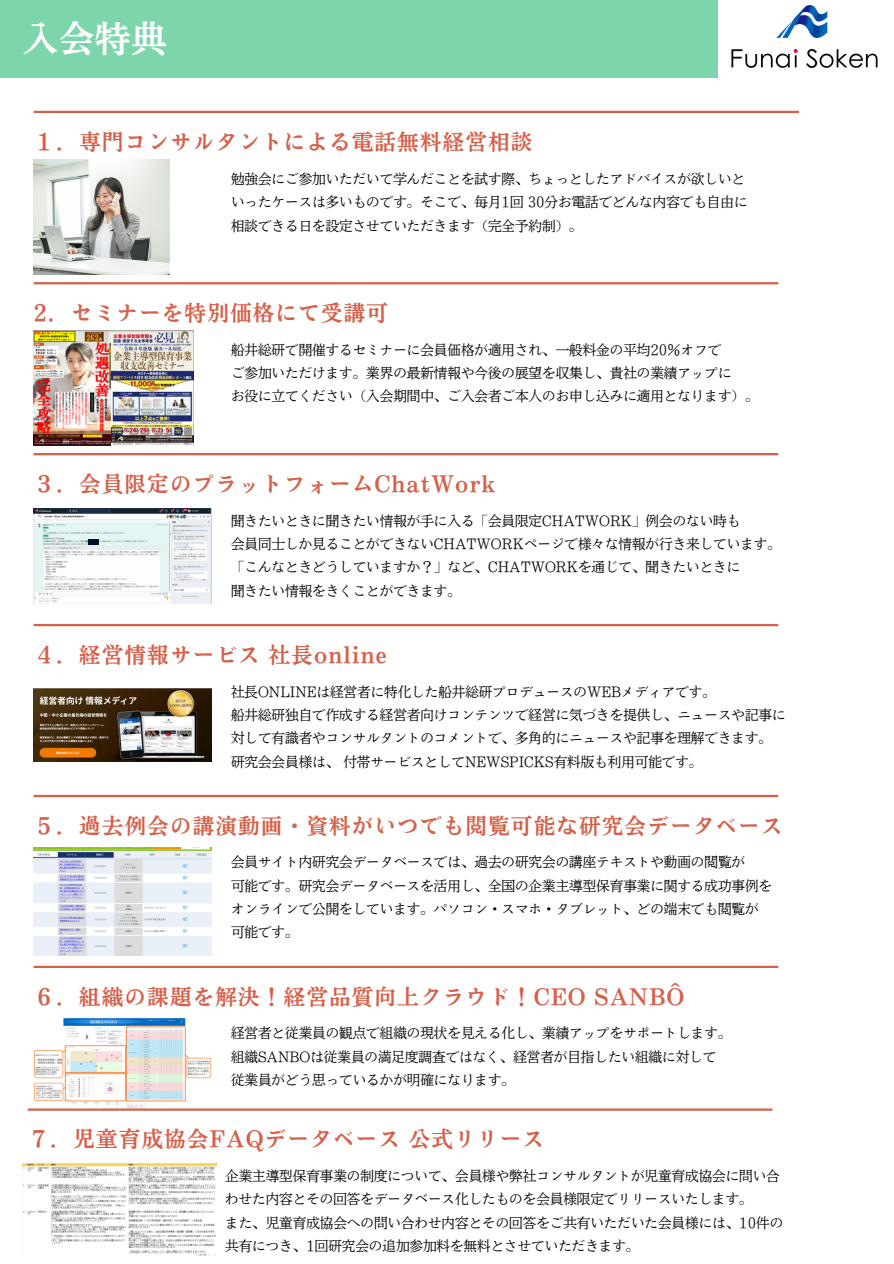
<style>
.page{position:relative;width:894px;height:1264px;background:#fff}
.page>*{position:absolute;margin:0;border:0;box-sizing:border-box;transform-origin:0 0}
.t1{font:36px "Nud Motoya Mincho Std W6";color:#fff}
.t2{font:21.6px "Nud Motoya Mincho Std W6";letter-spacing:.05em;color:#d66049}
.t3{font:13.5px/23.4px "Nud Motoya Mincho Std W2 b";color:#000}
</style>
<div class="page">
<div style="left:0;top:0;width:717px;height:77px;background:#7dd6ab"></div>
<img style="left:731px;top:5px;width:147px;height:63px">
<hr style="left:34px;top:111px;width:764px;height:2px;background:#d66049">
<hr style="left:34px;top:282px;width:744px;height:2px;background:#d66049">
<hr style="left:34px;top:453px;width:744px;height:2px;background:#d66049">
<hr style="left:34px;top:624px;width:744px;height:2px;background:#d66049">
<hr style="left:34px;top:794px;width:744px;height:3px;background:#d66049">
<hr style="left:34px;top:965px;width:744px;height:3px;background:#d66049">
<img style="left:34px;top:160px;width:136px;height:114px">
<img style="left:34px;top:330px;width:159px;height:115px">
<img style="left:34px;top:509px;width:177px;height:94px">
<div style="left:89px;top:539px;width:10px;height:5px;background:#030e24"></div>
<img style="left:34px;top:688px;width:177px;height:73px">
<img style="left:34px;top:847px;width:177px;height:108px">
<img style="left:34px;top:1018px;width:178px;height:90px">
<hr style="left:28px;top:1108px;width:744px;height:2px;background:#d66049">
<img style="left:23px;top:1163px;width:193px;height:91px">
<p class="t1" style="left:23px;top:20px;width:146px">入会特典</p>
<h3 class="t2" style="left:34px;top:131px;width:500px">１．専門コンサルタントによる電話無料経営相談</h3>
<p class="t3" style="left:231px;top:167px;width:515px">勉強会にご参加いただいて学んだことを試す際、ちょっとしたアドバイスが欲しいと</p>
<p class="t3" style="left:231px;top:190px;width:518px">いったケースは多いものです。そこで、毎月 1回 30分お電話でどんな内容でも自由に</p>
<p class="t3" style="left:231px;top:214px;width:353px">相談できる日を設定させていただきます（完全予約制）。</p>
<p class="t2" style="left:34px;top:302px;width:356px">2．セミナーを特別価格にて受講可</p>
<p class="t3" style="left:231px;top:338px;width:491px">船井総研で開催するセミナーに会員価格が適用され、一般料金の平均20％オフで</p>
<h3 class="t3" style="left:231px;top:361px;width:502px">ご参加いただけます。業界の最新情報や今後の展望を収集し、貴社の業績アップに</h3>
<p class="t3" style="left:231px;top:384px;width:529px">お役に立てください（入会期間中、ご入会者ご本人のお申し込みに適用となります）。</p>
<p class="t2" style="left:34px;top:473px;width:463px">３．会員限定のプラットフォームChatWork</p>
<p class="t3" style="left:231px;top:509px;width:510px">聞きたいときに聞きたい情報が手に入る「会員限定CHATWORK」例会のない時も</p>
<p class="t3" style="left:231px;top:532px;width:551px">会員同士しか見ることができないCHATWORKページで様々な情報が行き来しています。</p>
<h2 class="t3" style="left:231px;top:555px;width:510px">「こんなときどうしていますか？」など、CHATWORKを通じて、聞きたいときに</h2>
<p class="t3" style="left:231px;top:579px;width:231px">聞きたい情報をきくことができます。</p>
<p class="t2" style="left:34px;top:644px;width:354px">４．経営情報サービス社長online</p>
<p class="t3" style="left:231px;top:679px;width:486px">社長ONLINEは経営者に特化した船井総研プロデュースのWEBメディアです。</p>
<p class="t3" style="left:231px;top:703px;width:556px">船井総研独自で作成する経営者向けコンテンツで経営に気づきを提供し、ニュースや記事に対して有識者やコンサルタントのコメントで、多角的にニュースや記事を理解できます。</p>
<p class="t3" style="left:231px;top:749px;width:473px">研究会会員様は、付帯サービスとしてNEWSPICKS有料版も利用可能です。</p>
<h2 class="t2" style="left:34px;top:814px;width:750px">５．過去例会の講演動画・資料がいつでも閲覧可能な研究会データベース</h2>
<p class="t3" style="left:231px;top:850px;width:515px">会員サイト内研究会データベースでは、過去の研究会の講座テキストや動画の閲覧が</p>
<p class="t3" style="left:231px;top:874px;width:542px">可能です。研究会データベースを活用し、全国の企業主導型保育事業に関する成功事例を</p>
<p class="t3" style="left:231px;top:897px;width:529px">オンラインで公開をしています。パソコン・スマホ・タブレット、どの端末でも閲覧が</p>
<p class="t3" style="left:231px;top:920px;width:69px">可能です。</p>
<h2 class="t2" style="left:34px;top:985px;width:652px">６．組織の課題を解決！経営品質向上クラウド！CEO SANBÔ</h2>
<p class="t3" style="left:231px;top:1021px;width:502px">経営者と従業員の観点で組織の現状を見える化し、業績アップをサポートします。</p>
<h2 class="t3" style="left:231px;top:1044px;width:486px">組織SANBŌは従業員の満足度調査ではなく、経営者が目指したい組織に対して</h2>
<p class="t3" style="left:231px;top:1068px;width:285px">従業員がどう思っているかが明確になります。</p>
<p class="t2" style="left:28px;top:1128px;width:517px">７．児童育成協会FAQデータベース公式リリース</p>
<p class="t3" style="left:225px;top:1164px;width:556px">企業主導型保育事業の制度について、会員様や弊社コンサルタントが児童育成協会に問い合わせた内容とその回答をデータベース化したものを会員様限定でリリースいたします。</p>
<p class="t3" style="left:225px;top:1210px;width:559px">また、児童育成協会への問い合わせ内容とその回答をご共有いただいた会員様には、10件の共有につき、1回研究会の追加参加料を無料とさせていただきます。</p>
</div>
